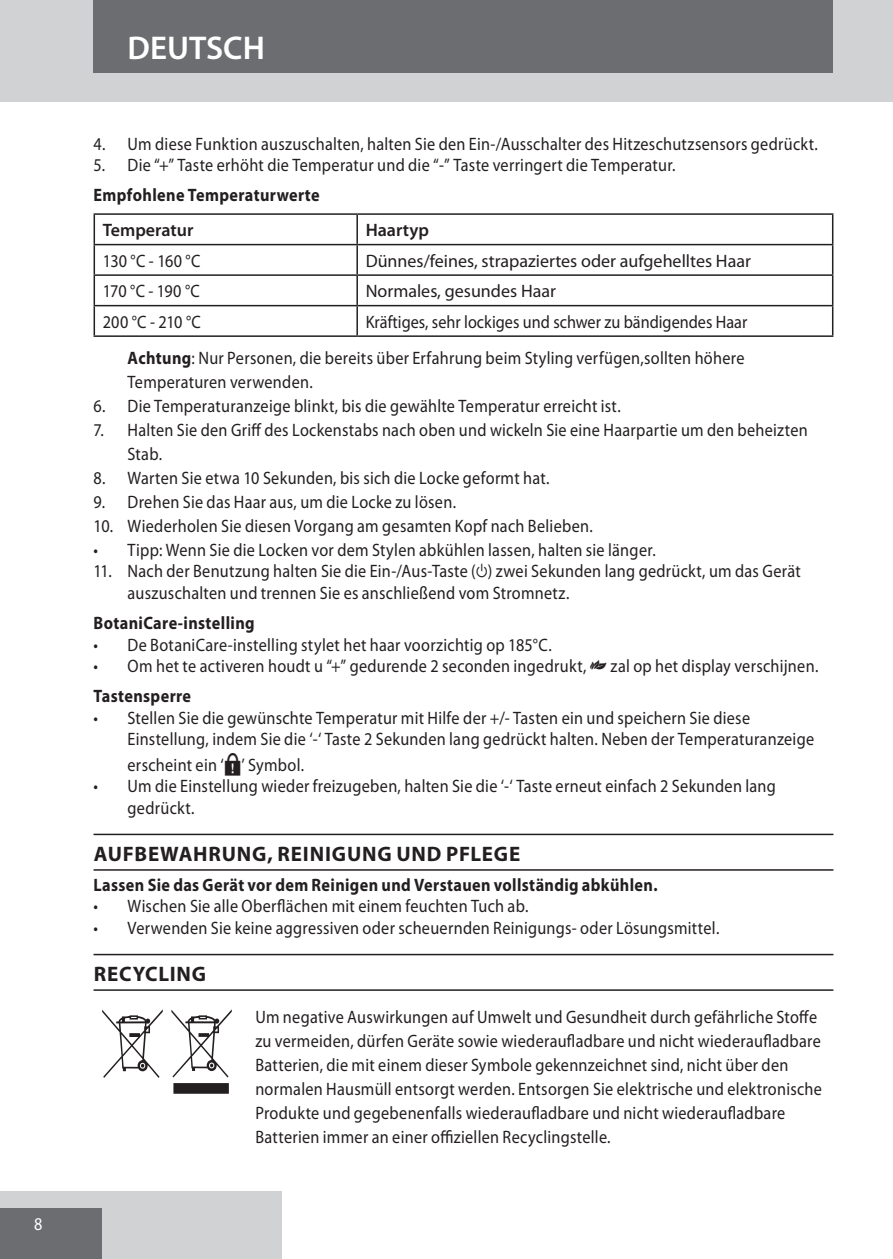
<style>
.page{position:relative;width:893px;height:1259px;background:#fff}
.page>*{position:absolute;margin:0;border:0;box-sizing:border-box;transform-origin:0 0}
.default{font:120px "Myriad Mine";color:#231f20;scale:.9 1}
.t1{font:600 33px "Myriad Pro";color:#fff}
.heading{font:700 21px "Myriad Pro";letter-spacing:.04em;color:#231f20}
.default-2{font:18px/24px "Myriad Pro";letter-spacing:.02em;color:#231f20;scale:.9 1}
.default-3{font:18px "Myriad Pro";color:#231f20}
.default-4{font:700 18px "Myriad Pro";letter-spacing:.02em;color:#231f20;scale:.9 1}
.Subheading{font:700 18px "Myriad Pro";letter-spacing:.02em;color:#231f20;scale:.9 1}
.default-5{font:18px "Myriad Pro";color:#231f20;scale:.9 1}
.t2{font:600 18px "Myriad Pro";color:#231f20}
.t3{font:18px "Myriad Pro";color:#fff;scale:.9 1}
.s1{font-weight:700}
.s2{font-family:"Myriad Dribsn Drabs"}
.s3{font-family:"Myriad More"}
.s4{font-family:"Myriad Points";font-size:21px}
</style>
<div class="page">
<div style="left:0;top:0;width:893px;height:102px;background:#d1d2d4"></div>
<div style="left:0;top:1191px;width:282px;height:68px;background:#d1d2d4"></div>
<div style="left:0;top:1208px;width:102px;height:51px;background:#6c6d70"></div>
<div style="left:94px;top:0;width:739px;height:73px;background:#6c6d70"></div>
<hr style="left:94px;top:833px;width:739px;height:2px;background:#231f20">
<hr style="left:94px;top:869px;width:739px;height:1px;background:#231f20">
<hr style="left:94px;top:954px;width:739px;height:1px;background:#231f20">
<hr style="left:94px;top:989px;width:739px;height:2px;background:#231f20">
<hr style="left:94px;top:213px;width:263px;height:2px;background:#231f20">
<hr style="left:357px;top:213px;width:476px;height:2px;background:#231f20">
<hr style="left:356px;top:215px;width:2px;height:29px;background:#231f20">
<hr style="left:357px;top:244px;width:476px;height:1px;background:#231f20">
<hr style="left:357px;top:274px;width:476px;height:2px;background:#231f20">
<hr style="left:357px;top:305px;width:476px;height:1px;background:#231f20">
<svg style="left:832px;top:215px;width:1px;height:120px"></svg>
<hr style="left:357px;top:335px;width:476px;height:2px;background:#231f20">
<hr style="left:94px;top:244px;width:263px;height:1px;background:#231f20">
<hr style="left:356px;top:245px;width:2px;height:29px;background:#231f20">
<hr style="left:94px;top:274px;width:263px;height:2px;background:#231f20">
<hr style="left:356px;top:276px;width:2px;height:29px;background:#231f20">
<hr style="left:94px;top:305px;width:263px;height:1px;background:#231f20">
<svg style="left:94px;top:215px;width:1px;height:120px"></svg>
<hr style="left:356px;top:306px;width:2px;height:29px;background:#231f20">
<hr style="left:94px;top:335px;width:263px;height:2px;background:#231f20">
<p class="t3" style="left:34px;top:1214px;width:11px">8</p>
<p class="t1" style="left:128px;top:29px;width:139px">DEUTSCH</p>
<p class="default-2" style="left:94px;top:132px;width:806px">4. Um diese Funktion auszuschalten, halten Sie den Ein-/Ausschalter des Hitzeschutzsensors gedrückt.</p>
<p class="default-2" style="left:94px;top:153px;width:648px">5. Die “+” Taste erhöht die Temperatur und die “-” Taste verringert die Temperatur.</p>
<p class="Subheading" style="left:94px;top:185px;width:253px">Empfohlene Temperaturwerte</p>
<p class="t2" style="left:103px;top:220px;width:92px">Temperatur</p>
<p class="t2" style="left:366px;top:220px;width:65px">Haartyp</p>
<p class="default-2" style="left:103px;top:249px;width:110px">130 °C - 160 °C</p>
<p class="default-3" style="left:366px;top:251px;width:387px">Dünnes/feines, strapaziertes oder aufgehelltes Haar</p>
<p class="default-2" style="left:103px;top:279px;width:109px">170 °C - 190 °C</p>
<p class="default-3" style="left:366px;top:281px;width:192px">Normales, gesundes Haar</p>
<p class="default-2" style="left:103px;top:310px;width:111px">200 °C - 210 °C</p>
<p class="default-5" style="left:366px;top:312px;width:426px">Kräftiges, sehr lockiges und schwer zu bändigendes Haar</p>
<p class="default-2" style="left:128px;top:346px;width:687px"><span class="s1">Achtung</span>: Nur Personen, die bereits über Erfahrung beim Styling verfügen,sollten höhere<br>Temperaturen verwenden.</p>
<p class="default-2" style="left:94px;top:394px;width:587px">6. Die Temperaturanzeige blinkt, bis die gewählte Temperatur erreicht ist.</p>
<p class="default-2" style="left:128px;top:418px;width:757px;text-indent:-34px">7. Halten Sie den Griff des Lockenstabs nach oben und wickeln Sie eine Haarpartie um den beheizten<br>Stab.</p>
<p class="default-2" style="left:94px;top:466px;width:508px">8. Warten Sie etwa 10 Sekunden, bis sich die Locke geformt hat.</p>
<p class="default-2" style="left:94px;top:490px;width:404px">9. Drehen Sie das Haar aus, um die Locke zu lösen.</p>
<p class="default-2" style="left:94px;top:514px;width:556px">10. Wiederholen Sie diesen Vorgang am gesamten Kopf nach Belieben.</p>
<p class="default-2" style="left:94px;top:538px;width:626px">• Tipp: Wenn Sie die Locken vor dem Stylen abkühlen lassen, halten sie länger.</p>
<p class="default-2" style="left:128px;top:561px;width:749px;line-height:21.6px;text-indent:-34px">11. Nach der Benutzung halten Sie die Ein-/Aus-Taste (<span class="s2">C</span>) zwei Sekunden lang gedrückt, um das Gerät auszuschalten und trennen Sie es anschließend vom Stromnetz.</p>
<p class="Subheading" style="left:94px;top:613px;width:181px">BotaniCare-instelling</p>
<p class="default-2" style="left:94px;top:633px;width:511px">• De BotaniCare-instelling stylet het haar voorzichtig op 185°C.</p>
<p class="default-2" style="left:94px;top:654px;width:807px">• Om het te activeren houdt u “+” gedurende 2 seconden ingedrukt, <span class="s3">L</span> zal op het display verschijnen.</p>
<p class="Subheading" style="left:94px;top:686px;width:110px">Tastensperre</p>
<p class="default-2" style="left:128px;top:707px;width:764px;line-height:21.6px;text-indent:-34px">• Stellen Sie die gewünschte Temperatur mit Hilfe der +/- Tasten ein und speichern Sie diese<br>Einstellung, indem Sie die ‘-‘ Taste 2 Sekunden lang gedrückt halten. Neben der Temperaturanzeige</p>
<p class="default-2" style="left:128px;top:753px;width:198px">erscheint ein ‘<span class="s4">B</span>’ Symbol.</p>
<p class="default-2" style="left:128px;top:776px;width:722px;line-height:21.6px;text-indent:-34px">• Um die Einstellung wieder freizugeben, halten Sie die ‘-‘ Taste erneut einfach 2 Sekunden lang gedrückt.</p>
<p class="heading" style="left:94px;top:842px;width:428px">AUFBEWAHRUNG, REINIGUNG UND PFLEGE</p>
<p class="default-4" style="left:94px;top:874px;width:628px">Lassen Sie das Gerät vor dem Reinigen und Verstauen vollständig abkühlen.</p>
<p class="default-2" style="left:94px;top:894px;width:485px">• Wischen Sie alle Oberflächen mit einem feuchten Tuch ab.</p>
<p class="default-2" style="left:94px;top:916px;width:697px">• Verwenden Sie keine aggressiven oder scheuernden Reinigungs- oder Lösungsmittel.</p>
<p class="heading" style="left:94px;top:962px;width:114px">RECYCLING</p>
<p class="default" style="left:102px;top:992px;width:151px">W</p>
<p class="default-2" style="left:255px;top:1005px;width:631px">Um negative Auswirkungen auf Umwelt und Gesundheit durch gefährliche Stoffe zu vermeiden, dürfen Geräte sowie wiederaufladbare und nicht wiederaufladbare Batterien, die mit einem dieser Symbole gekennzeichnet sind, nicht über den normalen Hausmüll entsorgt werden. Entsorgen Sie elektrische und elektronische Produkte und gegebenenfalls wiederaufladbare und nicht wiederaufladbare Batterien immer an einer offiziellen Recyclingstelle.</p>
</div>
